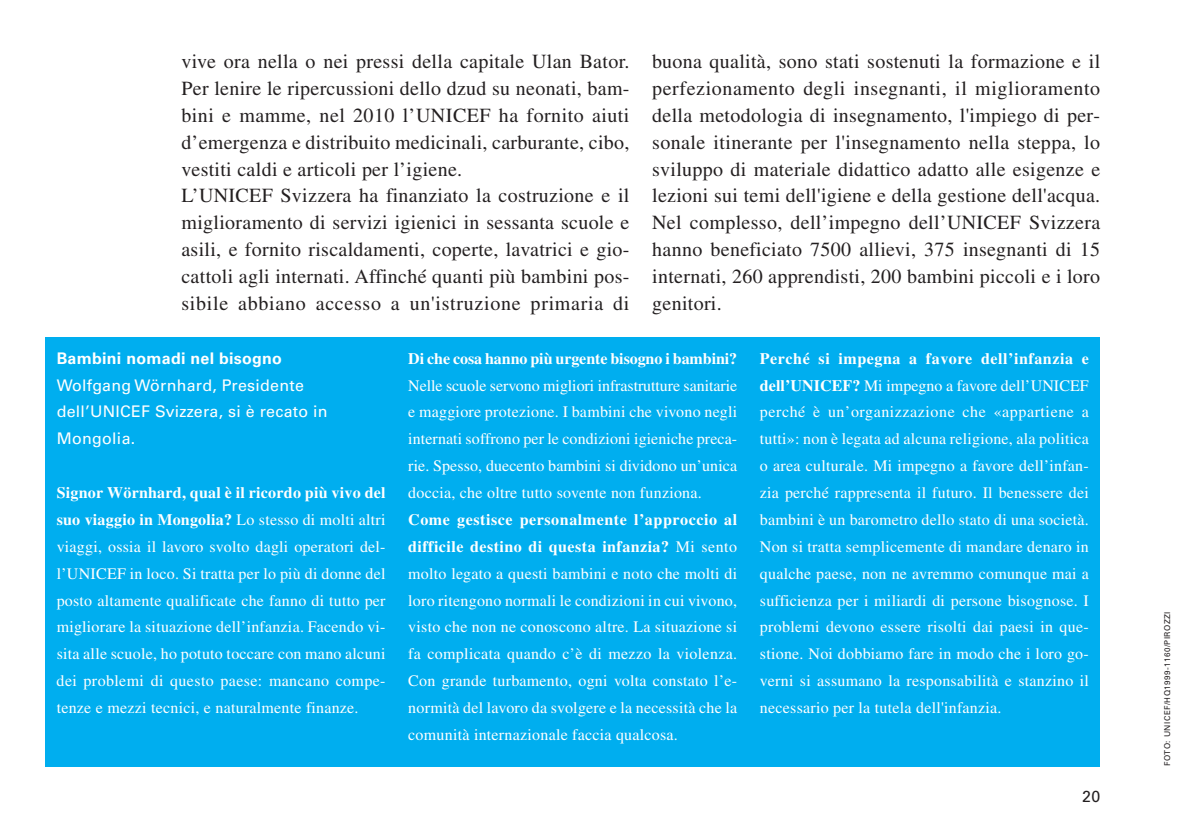
<style>
.page{position:relative;width:1191px;height:840px;background:#fff}
.page>*{position:absolute;margin:0;border:0;box-sizing:border-box;transform-origin:0 0}
.t1{font:20px/26.8px "Times LT Std";letter-spacing:.015em;color:#231f20}
.t2{font:16px/26.8px "Times LT Std";letter-spacing:.015em;color:#fff;text-align:justify}
.t3{font:16px/26.8px "Univers LT Std";letter-spacing:.015em;color:#fff}
.t4{font:16px "Univers LT Std";color:#231f20}
.t5{font:8px "Univers LT Std";letter-spacing:.055em;color:#231f20}
.s1{font-weight:700}
</style>
<div class="page">
<div style="left:45px;top:337px;width:1055px;height:429px;background:#00aeef"></div>
<p class="t1" style="left:181px;top:50px;width:449px">vive ora nella o nei pressi della capitale Ulan Bator.<br>Per lenire le ripercussioni dello dzud su neonati, bam&shy;bini e mamme, nel 2010 l’UNICEF ha fornito aiuti d’emergenza e distribuito medicinali, carburante, cibo, vestiti caldi e articoli per l’igiene.<br>L’UNICEF Svizzera ha finanziato la costruzione e il miglioramento di servizi igienici in sessanta scuole e asili, e fornito riscaldamenti, coperte, lavatrici e gio&shy;cattoli agli internati. Affinché quanti più bambini pos&shy;sibile abbiano accesso a un'istruzione primaria di</p>
<p class="t1" style="left:652px;top:50px;width:449px;text-align:justify">buona qualità, sono stati sostenuti la formazione e il perfezionamento degli insegnanti, il miglioramento della metodologia di insegnamento, l'impiego di per&shy;sonale itinerante per l'insegnamento nella steppa, lo sviluppo di materiale didattico adatto alle esigenze e lezioni sui temi dell'igiene e della gestione dell'acqua.<br>Nel complesso, dell’impegno dell’UNICEF Svizzera hanno beneficiato 7500 allievi, 375 insegnanti di 15 internati, 260 apprendisti, 200 bambini piccoli e i loro genitori.</p>
<p class="t3" style="left:57px;top:346px;width:272px"><span class="s1">Bambini nomadi nel bisogno<br></span>Wolfgang Wörnhard, Presidente dell’UNICEF Svizzera, si è recato in<br>Mongolia.</p>
<p class="t2" style="left:57px;top:480px;width:330px"><span class="s1">Signor Wörnhard, qual è il ricordo più vivo del suo viaggio in Mongolia?</span> Lo stesso di molti altri viaggi, ossia il lavoro svolto dagli operatori del&shy;l’UNICEF in loco. Si tratta per lo più di donne del posto altamente qualificate che fanno di tutto per migliorare la situazione dell’infanzia. Facendo vi&shy;sita alle scuole, ho potuto toccare con mano alcuni dei problemi di questo paese: mancano compe&shy;tenze e mezzi tecnici, e naturalmente finanze.</p>
<p class="t2" style="left:408px;top:346px;width:330px;text-align:left"><span class="s1">Di che cosa hanno più urgente bisogno i bambini?<br></span>Nelle scuole servono migliori infrastrutture sanitarie e maggiore protezione. I bambini che vivono negli internati soffrono per le condizioni igieniche preca&shy;rie. Spesso, duecento bambini si dividono un’unica doccia, che oltre tutto sovente non funziona.<br><span class="s1">Come gestisce personalmente l’approccio al difficile destino di questa infanzia?</span> Mi sento molto legato a questi bambini e noto che molti di loro ritengono normali le condizioni in cui vivono, visto che non ne conoscono altre. La situazione si fa complicata quando c’è di mezzo la violenza.<br>Con grande turbamento, ogni volta constato l’e&shy;normità del lavoro da svolgere e la necessità che la comunità internazionale faccia qualcosa.</p>
<p class="t2" style="left:760px;top:346px;width:330px"><span class="s1">Perché si impegna a favore dell’infanzia e dell’UNICEF?</span> Mi impegno a favore dell’UNICEF perché è un’organizzazione che «appartiene a tutti»: non è legata ad alcuna religione, ala politica o area culturale. Mi impegno a favore dell’infan&shy;zia perché rappresenta il futuro. Il benessere dei bambini è un barometro dello stato di una società.<br>Non si tratta semplicemente di mandare denaro in qualche paese, non ne avremmo comunque mai a sufficienza per i miliardi di persone bisognose. I problemi devono essere risolti dai paesi in que&shy;stione. Noi dobbiamo fare in modo che i loro go&shy;verni si assumano la responsabilità e stanzino il necessario per la tutela dell'infanzia.</p>
<p class="t4" style="left:1082px;top:789px;width:20px">20</p>
<p class="t5" style="left:1164px;top:765px;width:156px;rotate:-90deg">FOTO: UNICEF/HQ1999-1160/PIROZZI</p>
</div>
